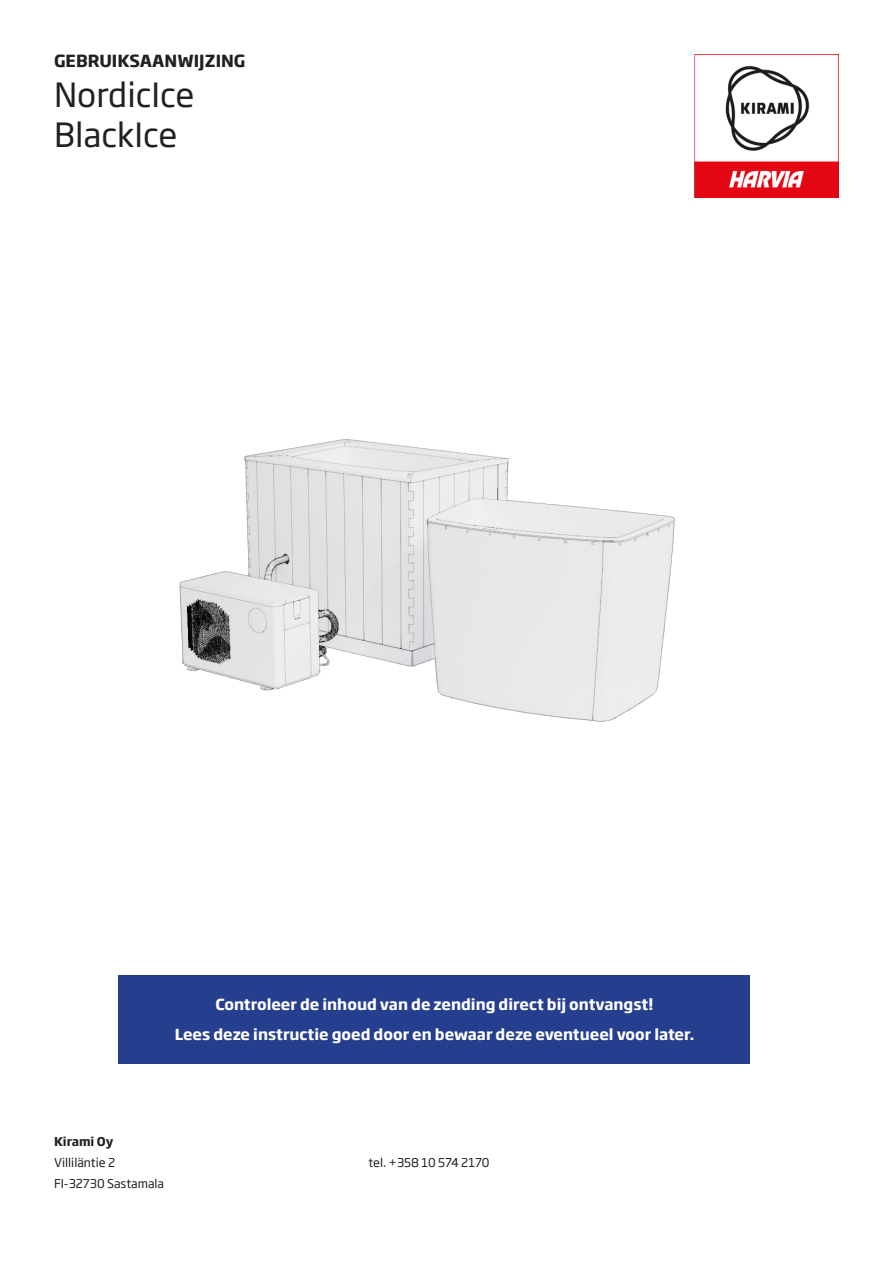
<style>
.page{position:relative;width:893px;height:1263px;background:#fff}
.page>*{position:absolute;margin:0;border:0;box-sizing:border-box;transform-origin:0 0}
.Title_Pääotsikko{font:33px "Soho Gothic Pro";color:#231f20}
.Normal_Leipateksti{font:33px "Soho Gothic Pro";color:#231f20}
.Subtitle{font:700 16.5px "Soho Gothic Pro";color:#231f20}
.Normal_Leipateksti-2{font:700 15px "Soho Gothic Pro";color:#fff}
.t1{font:12px "Soho Gothic Pro";color:#231f20}
.t2{font:700 12px "Soho Gothic Pro";color:#231f20}
</style>
<div class="page">
<img style="left:694px;top:54px;width:145px;height:144px">
<img style="left:179px;top:439px;width:497px;height:283px">
<div style="left:119px;top:975px;width:631px;height:89px;background:#253f8e"></div>
<p class="Subtitle" style="left:54px;top:48px;width:193px">GEBRUIKSAANWIJZING</p>
<p class="Title_Pääotsikko" style="left:54px;top:69px;width:142px">NordicIce</p>
<p class="Normal_Leipateksti" style="left:54px;top:109px;width:125px">BlackIce</p>
<p class="Normal_Leipateksti-2" style="left:216px;top:993px;width:439px">Controleer de inhoud van de zending direct bij ontvangst!</p>
<p class="Normal_Leipateksti-2" style="left:175px;top:1023px;width:521px">Lees deze instructie goed door en bewaar deze eventueel voor later.</p>
<p class="t2" style="left:54px;top:1132px;width:61px">Kirami Oy</p>
<p class="t1" style="left:54px;top:1154px;width:63px">Villiläntie 2</p>
<p class="t1" style="left:369px;top:1154px;width:122px">tel. +358 10 574 2170</p>
<p class="t1" style="left:54px;top:1175px;width:112px">FI-32730 Sastamala</p>
</div>
